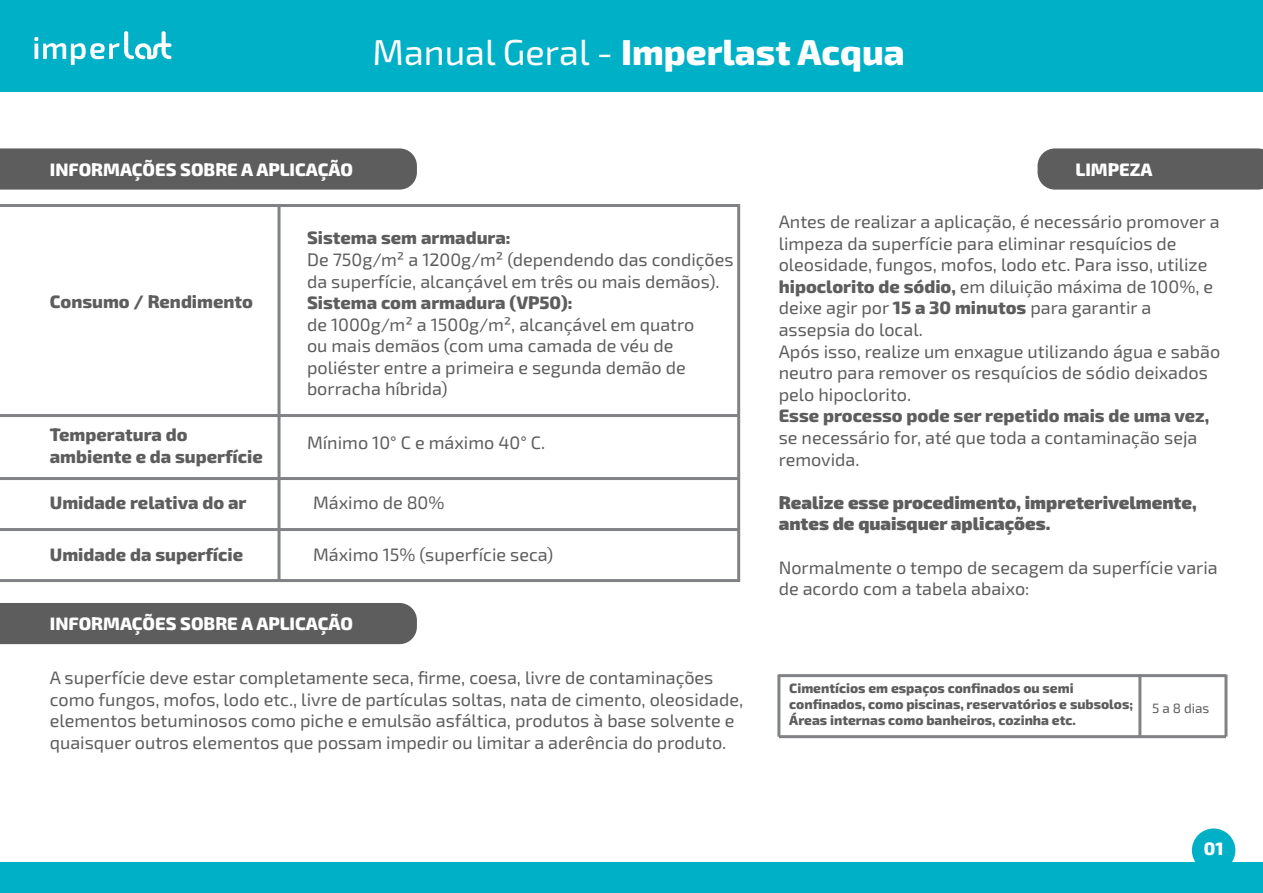
<style>
.page{position:relative;width:1263px;height:893px;background:#fff}
.page>*{position:absolute;margin:0;border:0;box-sizing:border-box;transform-origin:0 0}
.t1{font:800 36px "Exo 2";color:#fff}
.t2{font:18px/21.6px "Exo 2";color:#5d5d5d}
.t3{font:800 18px/21.6px "Exo 2";color:#5d5d5d}
.t4{font:900 18px/21.6px "Exo 2";color:#5d5d5d}
.t5{font:800 18px "Exo 2";color:#fff}
.t6{font:800 13.5px/16.2px "Exo 2";color:#5d5d5d}
.t7{font:13.5px "Exo 2";color:#5d5d5d}
.s1{font-weight:400}
.s2{font-weight:800}
</style>
<div class="page">
<div style="left:0;top:0;width:1263px;height:92px;background:#00b0c7"></div>
<div style="left:0;top:863px;width:1263px;height:30px;background:#00b0c7"></div>
<svg style="left:34px;top:31px;width:137px;height:34px"></svg>
<div style="left:0;top:148px;width:417px;height:42px;background:#5d5d5d"></div>
<div style="left:0;top:603px;width:417px;height:41px;background:#5d5d5d"></div>
<div style="left:1037px;top:148px;width:226px;height:42px;background:#5d5d5d"></div>
<hr style="left:0;top:204px;width:739px;height:3px;background:#808285">
<hr style="left:0;top:414px;width:739px;height:3px;background:#808285">
<hr style="left:0;top:477px;width:739px;height:3px;background:#808285">
<hr style="left:0;top:528px;width:739px;height:3px;background:#808285">
<hr style="left:0;top:579px;width:739px;height:3px;background:#808285">
<hr style="left:278px;top:206px;width:2px;height:375px;background:#808285">
<hr style="left:737px;top:204px;width:3px;height:378px;background:#808285">
<div style="left:1192px;top:828px;width:43px;height:44px;background:#00b0c7;border-radius:50%"></div>
<hr style="left:779px;top:674px;width:447px;height:3px;background:#808285">
<hr style="left:779px;top:735px;width:447px;height:3px;background:#808285">
<hr style="left:1138px;top:674px;width:3px;height:63px;background:#808285">
<hr style="left:1224px;top:675px;width:3px;height:62px;background:#808285">
<hr style="left:777px;top:675px;width:3px;height:62px;background:#808285">
<h1 class="t1" style="left:372px;top:27px;width:534px"><span class="s1">Manual Geral -</span> Imperlast Acqua</h1>
<p class="t5" style="left:50px;top:157px;width:305px">INFORMAÇÕES SOBRE A APLICAÇÃO</p>
<p class="t5" style="left:1075px;top:157px;width:78px">LIMPEZA</p>
<p class="t3" style="left:50px;top:290px;width:205px">Consumo / Rendimento</p>
<p class="t3" style="left:50px;top:423px;width:215px">Temperatura do ambiente e da superfície</p>
<p class="t3" style="left:50px;top:491px;width:198px">Umidade relativa do ar</p>
<p class="t3" style="left:50px;top:543px;width:195px">Umidade da superfície</p>
<p class="t3" style="left:307px;top:227px;width:205px">Sistema sem armadura:</p>
<p class="t2" style="left:307px;top:248px;width:428px">De 750g/m² a 1200g/m² (dependendo das condições da superfície, alcançável em três ou mais demãos).</p>
<p class="t3" style="left:307px;top:291px;width:267px">Sistema com armadura (VP50):</p>
<p class="t2" style="left:307px;top:313px;width:389px">de 1000g/m² a 1500g/m², alcançável em quatro ou mais demãos (com uma camada de véu de poliéster entre a primeira e segunda demão de borracha híbrida)</p>
<p class="t2" style="left:307px;top:431px;width:240px">Mínimo 10° C e máximo 40° C.</p>
<p class="t2" style="left:313px;top:491px;width:133px">Máximo de 80%</p>
<p class="t2" style="left:313px;top:543px;width:242px">Máximo 15% (superfície seca)</p>
<p class="t5" style="left:50px;top:611px;width:305px">INFORMAÇÕES SOBRE A APLICAÇÃO</p>
<p class="t2" style="left:50px;top:666px;width:695px">A superfície deve estar completamente seca, firme, coesa, livre de contaminações como fungos, mofos, lodo etc., livre de partículas soltas, nata de cimento, oleosidade, elementos betuminosos como piche e emulsão asfáltica, produtos à base solvente e quaisquer outros elementos que possam impedir ou limitar a aderência do produto.</p>
<p class="t2" style="left:779px;top:210px;width:443px">Antes de realizar a aplicação, é necessário promover a limpeza da superfície para eliminar resquícios de oleosidade, fungos, mofos, lodo etc. Para isso, utilize <span class="s2">hipoclorito de sódio,</span> em diluição máxima de 100%, e deixe agir por <span class="s2">15 a 30 minutos</span> para garantir a assepsia do local.<br>Após isso, realize um enxague utilizando água e sabão neutro para remover os resquícios de sódio deixados pelo hipoclorito.</p>
<p class="t3" style="left:779px;top:405px;width:432px">Esse processo pode ser repetido mais de uma vez,</p>
<p class="t2" style="left:779px;top:426px;width:420px">se necessário for, até que toda a contaminação seja removida.</p>
<p class="t4" style="left:779px;top:491px;width:419px">Realize esse procedimento, impreterivelmente, antes de quaisquer aplicações.</p>
<p class="t2" style="left:779px;top:556px;width:441px">Normalmente o tempo de secagem da superfície varia de acordo com a tabela abaixo:</p>
<p class="t6" style="left:789px;top:679px;width:345px">Cimentícios em espaços confinados ou semi confinados, como piscinas, reservatórios e subsolos;<br>Áreas internas como banheiros, cozinha etc.</p>
<p class="t7" style="left:1152px;top:698px;width:59px">5 a 8 dias</p>
<p class="t5" style="left:1204px;top:836px;width:21px">01</p>
</div>
